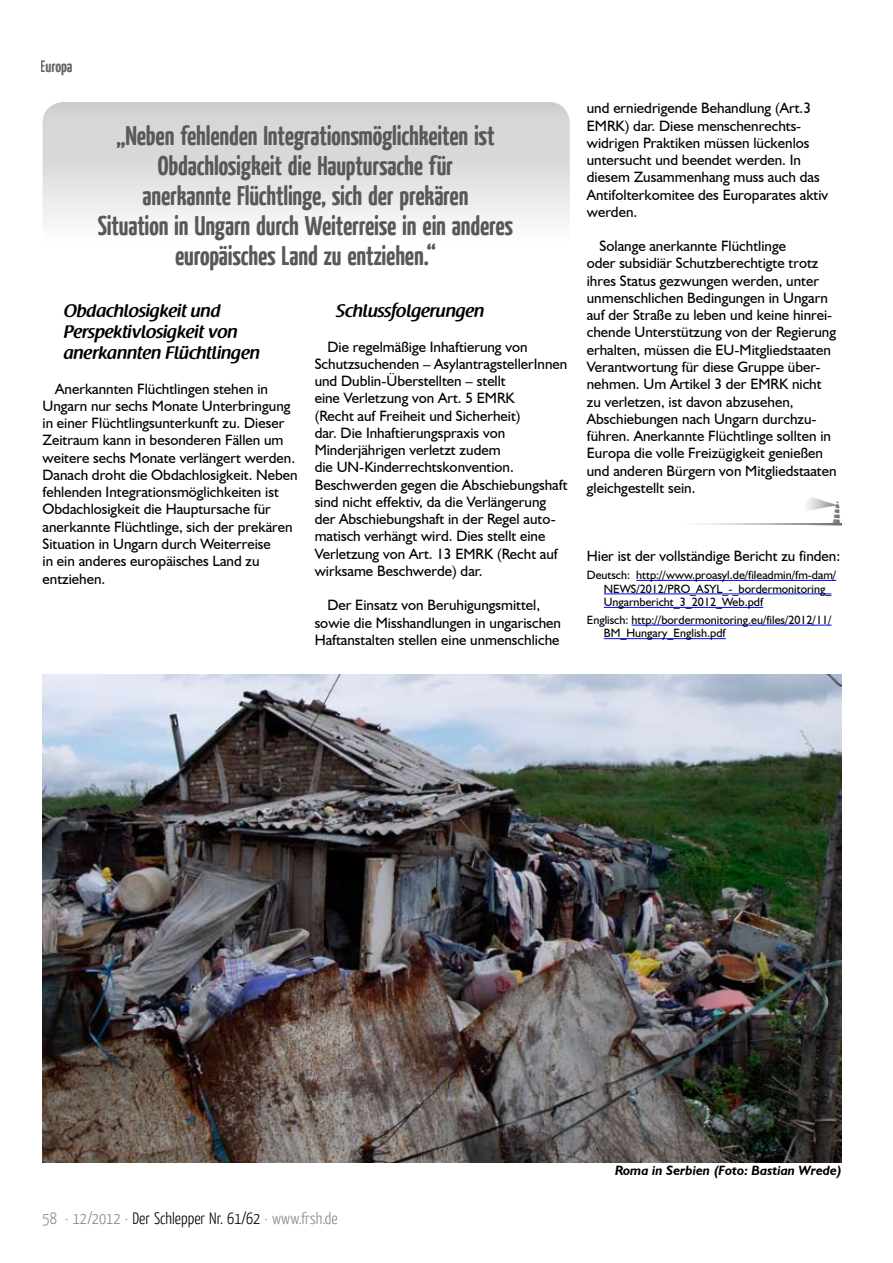
<style>
.page{position:relative;width:893px;height:1263px;background:#fff}
.page>*{position:absolute;margin:0;border:0;box-sizing:border-box;transform-origin:0 0}
.t1{font:700 27px/30px "Yanone Kaffeesatz";letter-spacing:-.005em;color:#58585a;text-align:center}
.t2{font:600 18px/21px "Raspoutine";color:#000}
.t3{font:300 16.5px "Yanone Kaffeesatz";color:#87888a}
.t4{font:700 16.5px "Yanone Kaffeesatz";letter-spacing:-.01em;color:#000}
.t5{font:15px/17.2px "Humanist 521 BT";color:#000}
.t6{font:italic 700 13.5px "Humanist 521 BT";color:#000}
.t7{font:12px/13.5px "Humanist 521 BT";color:#000}
.s1{color:#000}
</style>
<div class="page">
<hr style="left:636px;top:580px;width:200px;height:1px;background:#00f">
<hr style="left:604px;top:593px;width:227px;height:1px;background:#00f">
<hr style="left:604px;top:607px;width:159px;height:1px;background:#00f">
<hr style="left:632px;top:625px;width:199px;height:1px;background:#00f">
<hr style="left:604px;top:638px;width:122px;height:1px;background:#00f">
<img style="left:806px;top:497px;width:36px;height:29px">
<img style="left:701px;top:523px;width:141px;height:2px">
<svg style="left:43px;top:102px;width:527px;height:118px;background:#dddedf"></svg>
<img style="left:43px;top:675px;width:799px;height:488px">
<p class="t4" style="left:41px;top:55px;width:33px">Europa</p>
<h1 class="t1" style="left:98px;top:119px;width:417px">„Neben fehlenden Integrationsmöglichkeiten ist Obdachlosigkeit die Hauptursache für<br>anerkannte Flüchtlinge, sich der prekären<br>Situation in Ungarn durch Weiterreise in ein anderes europäisches Land zu entziehen.“</h1>
<p class="t2" style="left:64px;top:301px;width:198px">Obdachlosigkeit und<br>Perspektivlosigkeit von anerkannten Flüchtlingen</p>
<p class="t5" style="left:43px;top:380px;width:257px;text-indent:13px">Anerkannten Flüchtlingen stehen in Ungarn nur sechs Monate Unterbringung in einer Flüchtlingsunterkunft zu. Dieser Zeitraum kann in besonderen Fällen um weitere sechs Monate verlängert werden.<br>Danach droht die Obdachlosigkeit. Neben fehlenden Integrationsmöglichkeiten ist Obdachlosigkeit die Hauptursache für anerkannte Flüchtlinge, sich der prekären Situation in Ungarn durch Weiterreise<br>in ein anderes europäisches Land zu entziehen.</p>
<p class="t2" style="left:336px;top:301px;width:150px">Schlussfolgerungen</p>
<p class="t5" style="left:315px;top:338px;width:254px;text-indent:13px">Die regelmäßige Inhaftierung von Schutzsuchenden – AsylantragstellerInnen und Dublin-Überstellten – stellt<br>eine Verletzung von Art. 5 EMRK<br>(Recht auf Freiheit und Sicherheit)<br>dar. Die Inhaftierungspraxis von Minderjährigen verletzt zudem<br>die UN-Kinderrechtskonvention.<br>Beschwerden gegen die Abschiebungshaft sind nicht effektiv, da die Verlängerung der Abschiebungshaft in der Regel auto&shy;matisch verhängt wird. Dies stellt eine Verletzung von Art. 13 EMRK (Recht auf wirksame Beschwerde) dar.</p>
<p class="t5" style="left:315px;top:596px;width:248px;text-align:center">Der Einsatz von Beruhigungsmittel, sowie die Misshandlungen in ungarischen<br>Haftanstalten stellen eine unmenschliche</p>
<p class="t5" style="left:587px;top:99px;width:243px">und erniedrigende Behandlung (Art.3<br>EMRK) dar. Diese menschenrechts&shy;widrigen Praktiken müssen lückenlos untersucht und beendet werden. In diesem Zusammenhang muss auch das<br>Antifolterkomitee des Europarates aktiv werden.</p>
<p class="t5" style="left:587px;top:237px;width:251px;text-indent:13px">Solange anerkannte Flüchtlinge<br>oder subsidiär Schutzberechtigte trotz ihres Status gezwungen werden, unter unmenschlichen Bedingungen in Ungarn auf der Straße zu leben und keine hinrei&shy;chende Unterstützung von der Regierung erhalten, müssen die EU-Mitgliedstaaten Verantwortung für diese Gruppe über&shy;nehmen. Um Artikel 3 der EMRK nicht zu verletzen, ist davon abzusehen, Abschiebungen nach Ungarn durchzu&shy;führen. Anerkannte Flüchtlinge sollten in Europa die volle Freizügigkeit genießen und anderen Bürgern von Mitgliedstaaten gleichgestellt sein.</p>
<p class="t5" style="left:587px;top:547px;width:255px">Hier ist der vollständige Bericht zu finden:</p>
<p class="t7" style="left:604px;top:568px;width:234px;text-indent:-17px">Deutsch: http://www.proasyl.de/fileadmin/fm-dam/<br>NEWS/2012/PRO_ASYL_-_bordermonitoring_<br>Ungarnbericht_3_2012_Web.pdf</p>
<p class="t7" style="left:604px;top:613px;width:229px;text-indent:-17px">Englisch: http://bordermonitoring.eu/files/2012/11/<br>BM_Hungary_English.pdf</p>
<p class="t3" style="left:43px;top:1208px;width:297px">58 · 12/2012 · <span class="s1">Der Schlepper Nr. 61/62</span> · www.frsh.de</p>
<p class="t6" style="left:615px;top:1162px;width:228px">Roma in Serbien (Foto: Bastian Wrede)</p>
</div>
